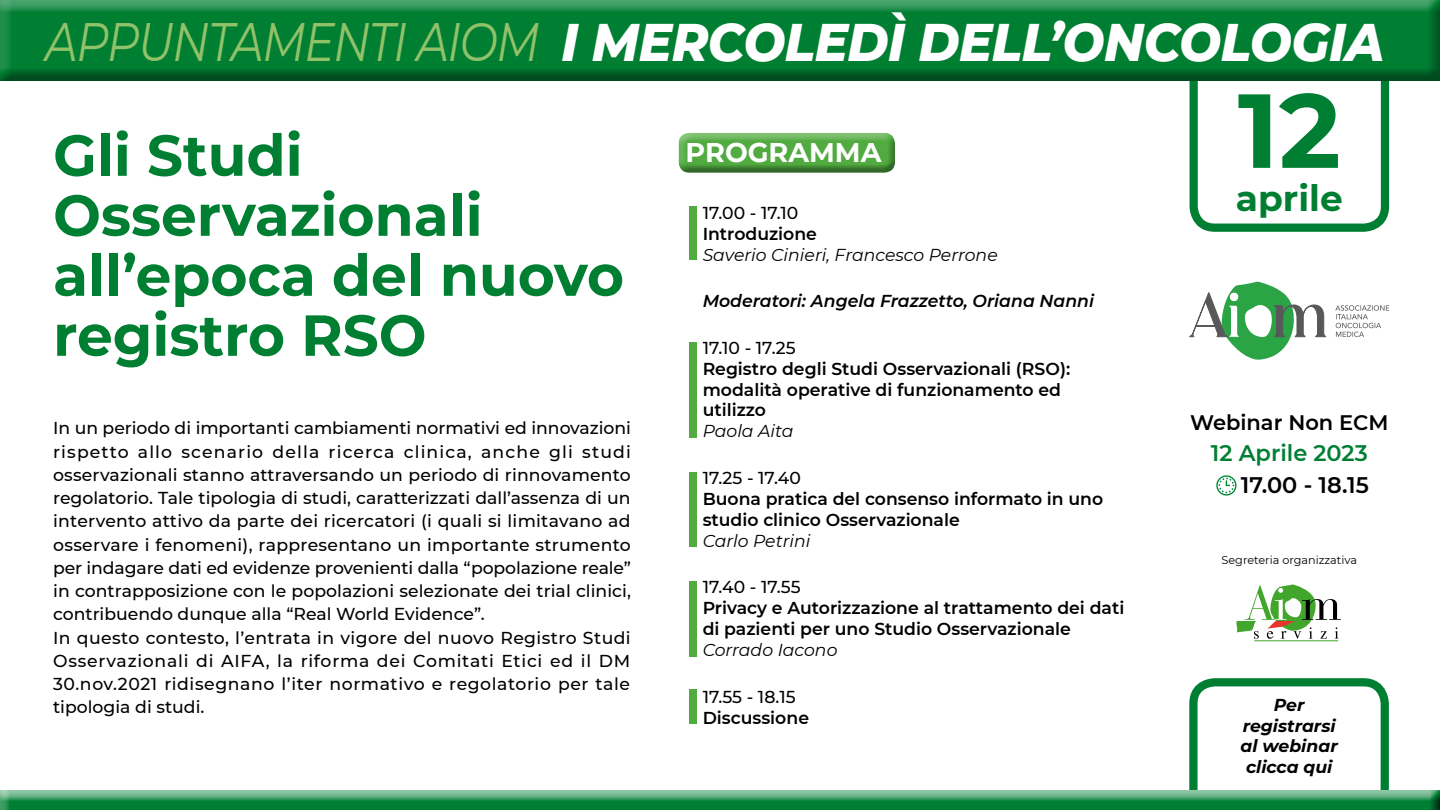
<style>
.page{position:relative;width:1440px;height:810px;background:#fff}
.page>*{position:absolute;margin:0;border:0;box-sizing:border-box;transform-origin:0 0}
.t1{font:700 105px "Montserrat";color:#007f33}
.t2{font:700 57.75px/60px "Montserrat";color:#007f33}
.t3{font:italic 800 54px "Montserrat";letter-spacing:-.01em;color:#fff;scale:.92 1}
.t4{font:700 36px "Montserrat";color:#007f33}
.t5{font:700 27px "Montserrat";color:#fff}
.t6{font:600 22.5px "Montserrat";color:#007f33}
.t7{font:600 22.5px "Montserrat";color:#000}
.t8{font:600 21px "Montserrat";color:#000}
.t9{font:500 17.25px/23.2px "Montserrat";letter-spacing:.005em;color:#000}
.t10{font:600 17.25px/21px "Montserrat";color:#000}
.t11{font:italic 17.25px "Montserrat";color:#000}
.t12{font:italic 600 17.25px "Montserrat";color:#000}
.t13{font:italic 700 17.25px/20.7px "Montserrat";color:#000;text-align:center}
.t14{font:11.25px "Montserrat";color:#000}
.s1{font-weight:400;color:#91c269}
</style>
<div class="page">
<svg style="left:1189px;top:678px;width:200px;height:109px"></svg>
<div style="left:1189px;top:41px;width:200px;height:191px;border:8px solid #007f33;border-radius:21px"></div>
<div style="left:673px;top:132px;width:228px;height:42px;background:#000;opacity:.4"></div>
<div style="left:0;top:0;width:1440px;height:82px;background:#000;opacity:.4"></div>
<svg style="left:1236px;top:584px;width:105px;height:55px"></svg>
<hr style="left:1254px;top:640px;width:84px;height:1px;background:#41a62b">
<svg style="left:1335px;top:305px;width:54px;height:32px"></svg>
<svg style="left:1189px;top:281px;width:137px;height:79px"></svg>
<div style="left:689px;top:206px;width:7px;height:53px;background:#51ab40"></div>
<div style="left:689px;top:342px;width:7px;height:96px;background:#51ab40"></div>
<div style="left:689px;top:472px;width:7px;height:74px;background:#51ab40"></div>
<div style="left:689px;top:689px;width:7px;height:35px;background:#51ab40"></div>
<div style="left:1216px;top:475px;width:20px;height:21px;border:1px solid #008836;border-radius:50%"></div>
<div style="left:1218px;top:478px;width:16px;height:15px;border:2px dashed #008836;border-radius:50%"></div>
<svg style="left:1225px;top:479px;width:6px;height:8px"></svg>
<div style="left:0;top:788px;width:1440px;height:22px;background:#000;opacity:.75"></div>
<div style="left:689px;top:581px;width:7px;height:76px;background:#51ab40"></div>
<h3 class="t3" style="left:45px;top:2px;width:1457px"><span class="s1">APPUNTAMENTI AIOM</span> I MERCOLEDÌ DELL’ONCOLOGIA</h3>
<h2 class="t2" style="left:53px;top:122px;width:572px">Gli Studi<br>Osservazionali all’epoca del nuovo registro RSO</h2>
<p class="t9" style="left:53px;top:416px;width:579px">In un periodo di importanti cambiamenti normativi ed innovazioni rispetto allo scenario della ricerca clinica, anche gli studi osservazionali stanno attraversando un periodo di rinnovamento regolatorio. Tale tipologia di studi, caratterizzati dall’assenza di un intervento attivo da parte dei ricercatori (i quali si limitavano ad osservare i fenomeni), rappresentano un importante strumento per indagare dati ed evidenze provenienti dalla “popolazione reale” in contrapposizione con le popolazioni selezionate dei trial clinici, contribuendo dunque alla “Real World Evidence”.<br>In questo contesto, l’entrata in vigore del nuovo Registro Studi Osservazionali di AIFA, la riforma dei Comitati Etici ed il DM 30.nov.2021 ridisegnano l’iter normativo e regolatorio per tale tipologia di studi.</p>
<h1 class="t1" style="left:1238px;top:55px;width:105px">12</h1>
<h3 class="t4" style="left:1236px;top:172px;width:108px">aprile</h3>
<h3 class="t5" style="left:686px;top:133px;width:197px">PROGRAMMA</h3>
<p class="t9" style="left:703px;top:200px;width:97px">17.00 - 17.10</p>
<p class="t10" style="left:703px;top:222px;width:116px">Introduzione</p>
<p class="t11" style="left:703px;top:243px;width:297px">Saverio Cinieri, Francesco Perrone</p>
<p class="t12" style="left:703px;top:289px;width:393px">Moderatori: Angela Frazzetto, Oriana Nanni</p>
<p class="t9" style="left:703px;top:335px;width:94px">17.10 - 17.25</p>
<p class="t10" style="left:703px;top:357px;width:369px">Registro degli Studi Osservazionali (RSO): modalità operative di funzionamento ed utilizzo</p>
<p class="t11" style="left:703px;top:419px;width:92px">Paola Aita</p>
<p class="t9" style="left:703px;top:466px;width:100px">17.25 - 17.40</p>
<p class="t10" style="left:703px;top:488px;width:402px">Buona pratica del consenso informato in uno studio clinico Osservazionale</p>
<p class="t11" style="left:703px;top:529px;width:109px">Carlo Petrini</p>
<p class="t9" style="left:703px;top:575px;width:99px">17.40 - 17.55</p>
<p class="t10" style="left:703px;top:597px;width:423px">Privacy e Autorizzazione al trattamento dei dati di pazienti per uno Studio Osservazionale</p>
<p class="t11" style="left:703px;top:638px;width:136px">Corrado Iacono</p>
<p class="t9" style="left:703px;top:685px;width:94px">17.55 - 18.15</p>
<p class="t10" style="left:703px;top:707px;width:108px">Discussione</p>
<p class="t13" style="left:1241px;top:693px;width:99px">Per registrarsi al webinar clicca qui</p>
<p class="t8" style="left:1190px;top:407px;width:200px">Webinar Non ECM</p>
<h3 class="t6" style="left:1211px;top:437px;width:158px">12 Aprile 2023</h3>
<h3 class="t7" style="left:1241px;top:469px;width:130px">17.00 - 18.15</h3>
<p class="t14" style="left:1222px;top:553px;width:137px">Segreteria organizzativa</p>
</div>
